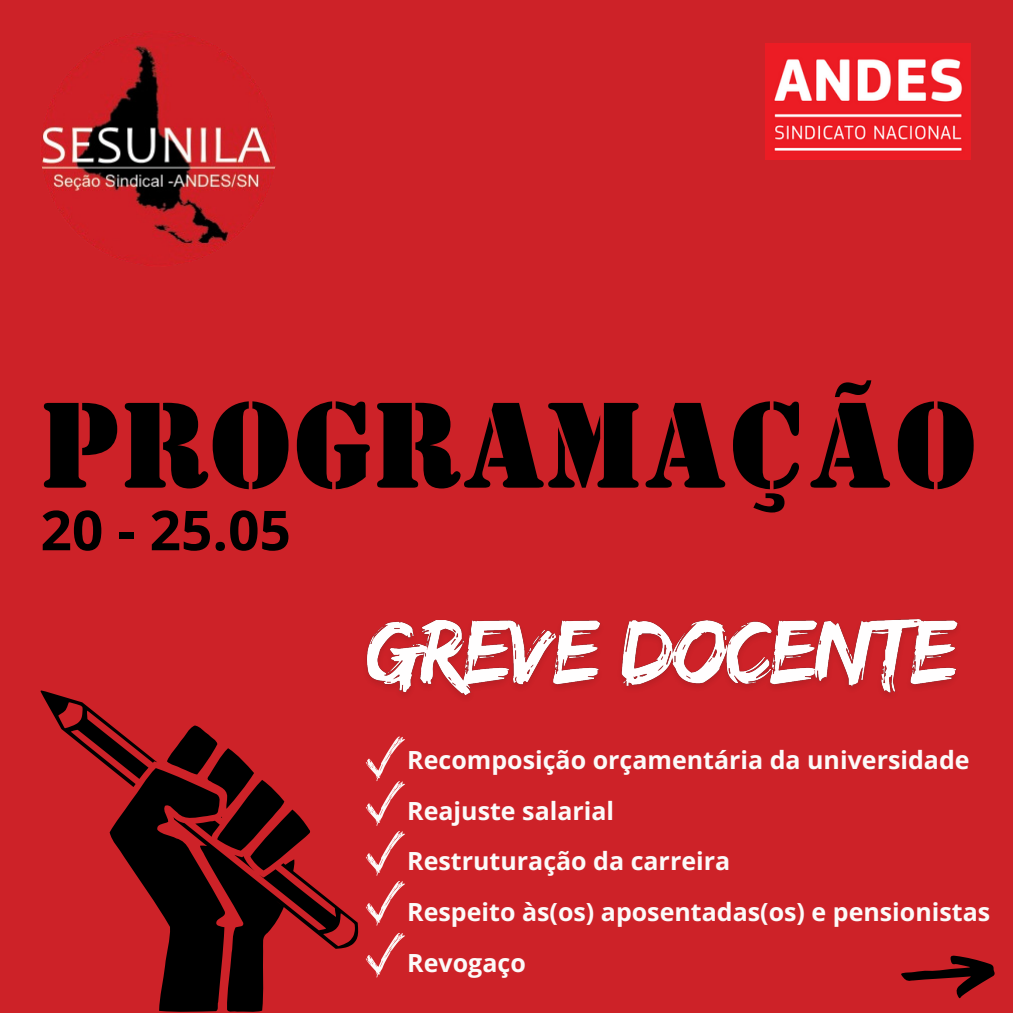
<style>
.page{position:relative;width:1013px;height:1013px;background:#fff}
.page>*{position:absolute;margin:0;border:0;box-sizing:border-box;transform-origin:0 0}
.t1{font:120px "Stencil BT";color:#000}
.t2{font:700 55px "Open Sans";color:#000}
.t3{font:700 25px "Open Sans";color:#fcfaf9}
</style>
<div class="page">
<div style="left:0;top:0;width:1012px;height:1012px;background:#cd2228"></div>
<svg style="left:41px;top:690px;width:317px;height:322px"></svg>
<img style="left:40px;top:30px;width:236px;height:236px;border-radius:50%">
<img style="left:765px;top:44px;width:205px;height:115px">
<svg style="left:901px;top:955px;width:93px;height:43px"></svg>
<img style="left:357px;top:619px;width:601px;height:90px">
<svg style="left:365px;top:736px;width:40px;height:139px"></svg>
<svg style="left:366px;top:881px;width:39px;height:44px"></svg>
<svg style="left:365px;top:933px;width:40px;height:44px"></svg>
<p class="t1" style="left:40px;top:371px;width:938px">PROGRAMAÇÃO</p>
<p class="t2" style="left:40px;top:491px;width:252px">20 - 25.05</p>
<h3 class="t3" style="left:407px;top:742px;width:564px">Recomposição orçamentária da universidade</h3>
<p class="t3" style="left:407px;top:793px;width:208px">Reajuste salarial</p>
<p class="t3" style="left:407px;top:843px;width:324px">Restruturação da carreira</p>
<p class="t3" style="left:407px;top:894px;width:584px">Respeito às(os) aposentadas(os) e pensionistas</p>
<p class="t3" style="left:407px;top:945px;width:120px">Revogaço</p>
</div>
